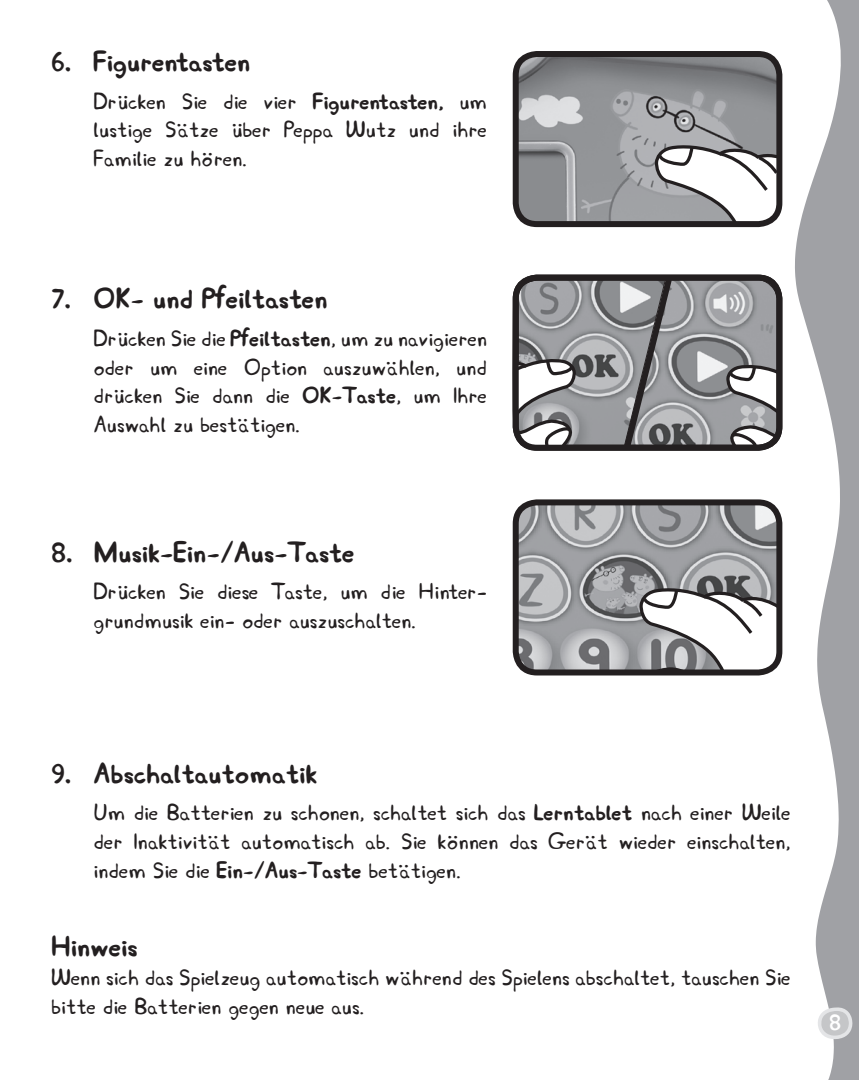
<style>
.page{position:relative;width:859px;height:1080px;background:#fff}
.page>*{position:absolute;margin:0;border:0;box-sizing:border-box;transform-origin:0 0}
.subhead_2{font:700 30px "Peppa";color:#231f20}
.body_text_2{font:700 30px "Peppa";color:#231f20}
.body_text_2-2{font:24px/28.8px "Peppa";color:#231f20;text-align:justify}
.t1{font:700 24px "Peppa";color:#fff}
.s1{font-weight:700}
</style>
<div class="page">
<svg style="left:795px;top:0;width:64px;height:1080px"></svg>
<svg style="left:816px;top:1007px;width:37px;height:33px"></svg>
<img style="left:520px;top:58px;width:255px;height:162px">
<svg style="left:653px;top:144px;width:126px;height:76px"></svg>
<div style="left:513px;top:51px;width:269px;height:176px;border:6px solid #231f20;border-radius:21px"></div>
<img style="left:516px;top:506px;width:259px;height:166px">
<svg style="left:638px;top:587px;width:141px;height:85px"></svg>
<div style="left:513px;top:499px;width:269px;height:176px;border:6px solid #231f20;border-radius:21px"></div>
<svg style="left:512px;top:274px;width:267px;height:170px;background:#9d9ea0"></svg>
<div style="left:513px;top:275px;width:269px;height:176px;border:6px solid #231f20;border-radius:21px"></div>
<p class="subhead_2" style="left:51px;top:43px;width:201px">6. Figurentasten</p>
<p class="body_text_2-2" style="left:94px;top:86px;width:395px">Drücken Sie die vier <span class="s1">Figurentasten,</span> um lustige Sätze über Peppa Wutz und ihre Familie zu hören.</p>
<p class="subhead_2" style="left:51px;top:280px;width:278px">7. OK- und Pfeiltasten</p>
<p class="body_text_2-2" style="left:94px;top:324px;width:395px">Drücken Sie die <span class="s1">Pfeiltasten</span>, um zu navigieren oder um eine Option auszuwählen, und drücken Sie dann die <span class="s1">OK-Taste</span>, um Ihre Auswahl zu bestätigen.</p>
<p class="subhead_2" style="left:51px;top:533px;width:305px">8. Musik-Ein-/Aus-Taste</p>
<p class="body_text_2-2" style="left:94px;top:577px;width:395px">Drücken Sie diese Taste, um die Hinter&shy;grundmusik ein- oder auszuschalten.</p>
<p class="subhead_2" style="left:51px;top:754px;width:268px">9. Abschaltautomatik</p>
<p class="body_text_2-2" style="left:94px;top:798px;width:699px">Um die Batterien zu schonen, schaltet sich das <span class="s1">Lerntablet</span> nach einer Weile der Inaktivität automatisch ab. Sie können das Gerät wieder einschalten, indem Sie die <span class="s1">Ein-/Aus-Taste</span> betätigen.</p>
<p class="body_text_2" style="left:51px;top:928px;width:88px">Hinweis</p>
<p class="body_text_2-2" style="left:51px;top:963px;width:741px">Wenn sich das Spielzeug automatisch während des Spielens abschaltet, tauschen Sie bitte die Batterien gegen neue aus.</p>
<p class="t1" style="left:829px;top:1007px;width:14px">8</p>
</div>
